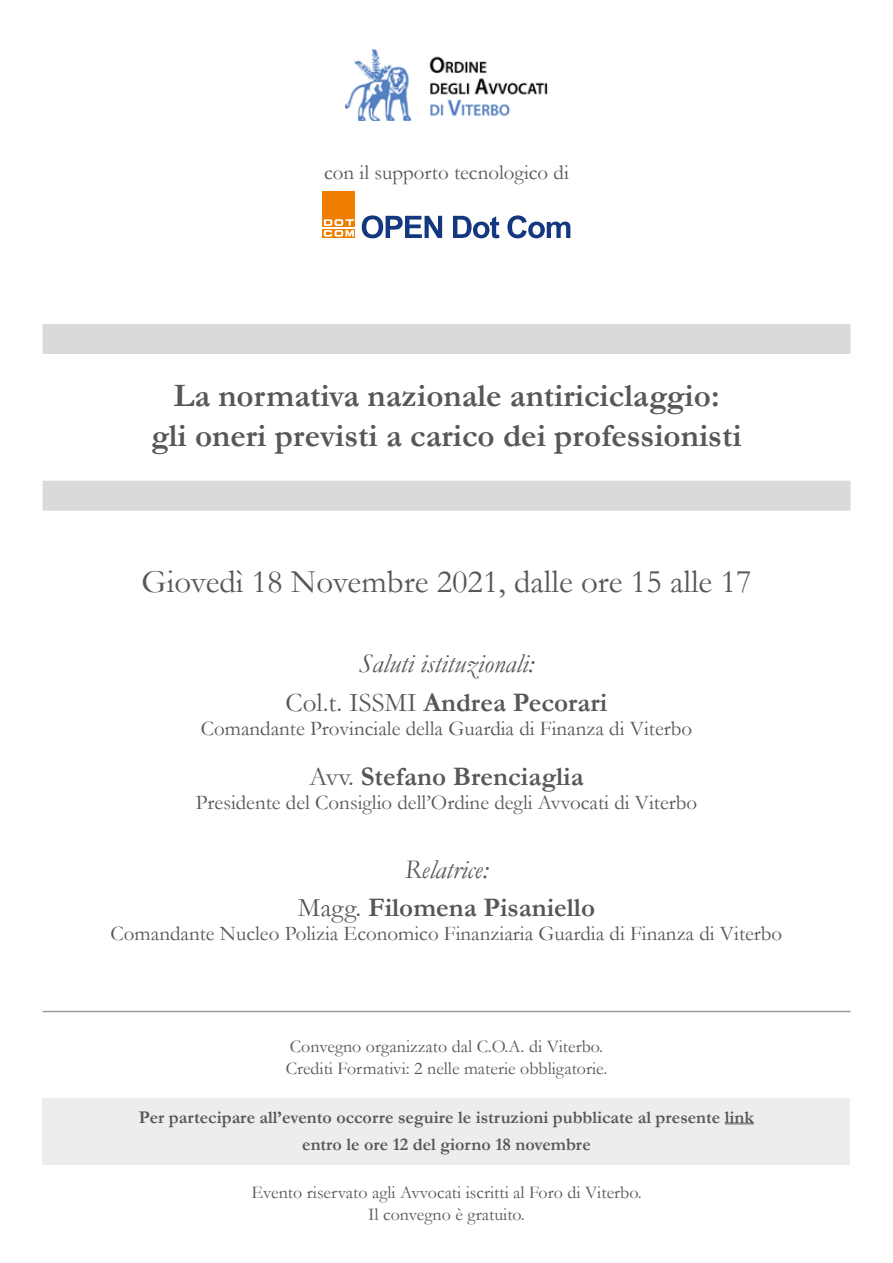
<style>
.page{position:relative;width:893px;height:1263px;background:#fff}
.page>*{position:absolute;margin:0;border:0;box-sizing:border-box;transform-origin:0 0}
.t1{font:700 33px/39.6px "Garamond";color:#575756;text-align:center}
.t2{font:33px "Garamond";color:#575756}
.t3{font:700 27px/38.4px "Garamond";color:#575756;text-align:center}
.t4{font:italic 27px/38.4px "Garamond";color:#575756;text-align:center}
.t5{font:21px "Garamond";color:#575756}
.t6{font:18px/21.6px "Garamond";color:#575756}
.t7{font:700 18px/27px "Garamond";color:#575756;text-align:center}
.s1{font-style:normal}
.s2{font-weight:700;font-style:normal}
.s3{font-weight:400}
.s4{font-weight:400;font-style:italic}
</style>
<div class="page">
<div style="left:43px;top:1098px;width:807px;height:67px;background:#ededed"></div>
<div style="left:43px;top:481px;width:807px;height:30px;background:#dadada"></div>
<hr style="left:43px;top:1011px;width:807px;height:1px;background:#9d9d9c">
<div style="left:43px;top:324px;width:807px;height:30px;background:#dadada"></div>
<svg style="left:725px;top:1123px;width:29px;height:1px"></svg>
<img style="left:345px;top:50px;width:203px;height:70px">
<div style="left:323px;top:191px;width:32px;height:47px;background:#ef7d00"></div>
<svg style="left:324px;top:219px;width:30px;height:18px"></svg>
<hr style="left:323px;top:227px;width:32px;height:2px;background:#fff">
<svg style="left:362px;top:215px;width:208px;height:23px"></svg>
<p class="t5" style="left:324px;top:159px;width:246px">con il supporto tecnologico di</p>
<h1 class="t1" style="left:151px;top:376px;width:592px">La normativa nazionale antiriciclaggio:<br>gli oneri previsti a carico dei professionisti</h1>
<h1 class="t2" style="left:141px;top:559px;width:612px">Giovedì 18 Novembre 2021, dalle ore 15 alle 17</h1>
<p class="t4" style="left:286px;top:644px;width:323px">Saluti istituzionali:<br><span class="s1">Col.t. ISSMI</span> <span class="s2">Andrea Pecorari</span></p>
<p class="t5" style="left:201px;top:714px;width:493px">Comandante Provinciale della Guardia di Finanza di Viterbo</p>
<p class="t3" style="left:309px;top:757px;width:276px"><span class="s3">Avv.</span> Stefano Brenciaglia</p>
<p class="t5" style="left:196px;top:788px;width:503px">Presidente del Consiglio dell’Ordine degli Avvocati di Viterbo</p>
<p class="t3" style="left:298px;top:850px;width:299px"><span class="s4">Relatrice:<br></span><span class="s3">Magg.</span> Filomena Pisaniello</p>
<p class="t5" style="left:111px;top:919px;width:673px">Comandante Nucleo Polizia Economico Finanziaria Guardia di Finanza di Viterbo</p>
<p class="t6" style="left:286px;top:1035px;width:323px">Convegno organizzato dal C.O.A. di Viterbo.<br>Crediti Formativi: 2 nelle materie obbligatorie.</p>
<p class="t7" style="left:139px;top:1103px;width:616px">Per partecipare all’evento occorre seguire le istruzioni pubblicate al presente link entro le ore 12 del giorno 18 novembre</p>
<p class="t6" style="left:251px;top:1181px;width:392px;text-align:center">Evento riservato agli Avvocati iscritti al Foro di Viterbo.<br>Il convegno è gratuito.</p>
</div>
